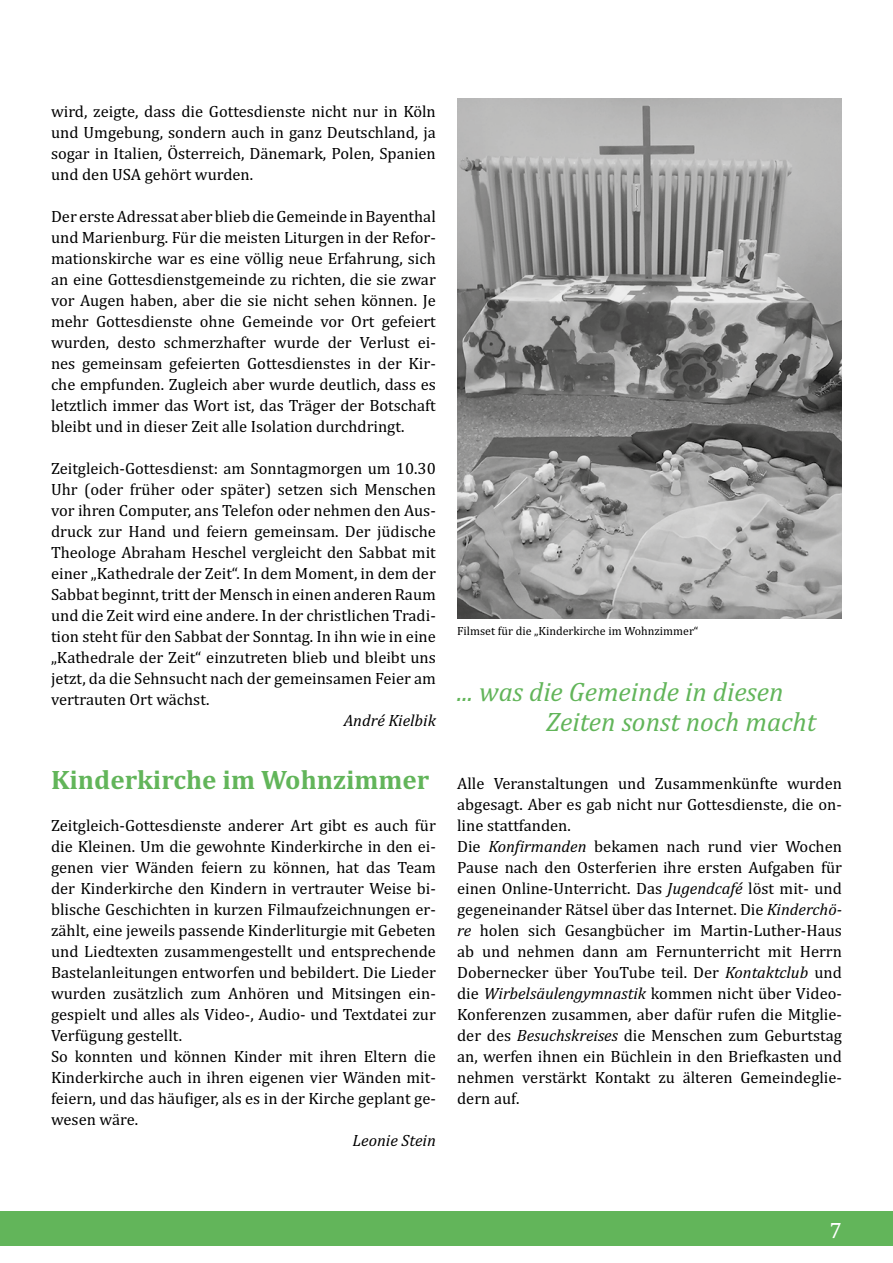
<style>
.page{position:relative;width:893px;height:1263px;background:#fff}
.page>*{position:absolute;margin:0;border:0;box-sizing:border-box;transform-origin:0 0}
.t1{font:italic 27px/30px "Cambria";color:#62b55a}
.t2{font:700 27px "Cambria";color:#62b55a}
.t3{font:22.5px "Cambria";color:#fff}
.t4{font:16.5px/21px "Cambria";color:#000;text-align:justify}
.t5{font:italic 16.5px "Cambria";color:#000}
.t6{font:12px "Cambria";color:#000}
.s1{font-style:italic}
</style>
<div class="page">
<div style="left:0;top:1212px;width:893px;height:34px;background:#62b55a"></div>
<img style="left:457px;top:98px;width:385px;height:520px">
<p class="t4" style="left:51px;top:101px;width:386px">wird, zeigte, dass die Gottesdienste nicht nur in Köln und Umgebung, sondern auch in ganz Deutschland, ja sogar in Italien, Österreich, Dänemark, Polen, Spanien und den USA gehört wurden.</p>
<p class="t4" style="left:51px;top:206px;width:386px">Der erste Adressat aber blieb die Gemeinde in Bayenthal und Marienburg. Für die meisten Liturgen in der Refor&shy;mationskirche war es eine völlig neue Erfahrung, sich an eine Gottesdienstgemeinde zu richten, die sie zwar vor Augen haben, aber die sie nicht sehen können. Je mehr Gottesdienste ohne Gemeinde vor Ort gefeiert wurden, desto schmerzhafter wurde der Verlust ei&shy;nes gemeinsam gefeierten Gottesdienstes in der Kir&shy;che empfunden. Zugleich aber wurde deutlich, dass es letztlich immer das Wort ist, das Träger der Botschaft bleibt und in dieser Zeit alle Isolation durchdringt.</p>
<p class="t4" style="left:51px;top:458px;width:386px">Zeitgleich-Gottesdienst: am Sonntagmorgen um 10.30<br>Uhr (oder früher oder später) setzen sich Menschen vor ihren Computer, ans Telefon oder nehmen den Aus&shy;druck zur Hand und feiern gemeinsam. Der jüdische Theologe Abraham Heschel vergleicht den Sabbat mit einer „Kathedrale der Zeit“. In dem Moment, in dem der Sabbat beginnt, tritt der Mensch in einen anderen Raum und die Zeit wird eine andere. In der christlichen Tradi&shy;tion steht für den Sabbat der Sonntag. In ihn wie in eine „Kathedrale der Zeit“ einzutreten blieb und bleibt uns jetzt, da die Sehnsucht nach der gemeinsamen Feier am vertrauten Ort wächst.</p>
<p class="t5" style="left:344px;top:709px;width:94px">André Kielbik</p>
<h1 class="t2" style="left:51px;top:761px;width:380px">Kinderkirche im Wohnzimmer</h1>
<p class="t4" style="left:51px;top:815px;width:386px;text-align:left">Zeitgleich-Gottesdienste anderer Art gibt es auch für die Kleinen. Um die gewohnte Kinderkirche in den ei&shy;genen vier Wänden feiern zu können, hat das Team der Kinderkirche den Kindern in vertrauter Weise bi&shy;blische Geschichten in kurzen Filmaufzeichnungen er&shy;zählt, eine jeweils passende Kinderliturgie mit Gebeten und Liedtexten zusammengestellt und entsprechende Bastelanleitungen entworfen und bebildert. Die Lieder wurden zusätzlich zum Anhören und Mitsingen ein&shy;gespielt und alles als Video-, Audio- und Textdatei zur Verfügung gestellt.<br>So konnten und können Kinder mit ihren Eltern die Kinderkirche auch in ihren eigenen vier Wänden mit&shy;feiern, und das häufiger, als es in der Kirche geplant ge&shy;wesen wäre.</p>
<p class="t5" style="left:353px;top:1129px;width:85px">Leonie Stein</p>
<p class="t6" style="left:457px;top:624px;width:243px">Filmset für die „Kinderkirche im Wohnzimmer“</p>
<h1 class="t1" style="left:546px;top:675px;width:271px;text-indent:-89px">... was die Gemeinde in diesen<br>Zeiten sonst noch macht</h1>
<p class="t4" style="left:457px;top:773px;width:386px;text-align:left">Alle Veranstaltungen und Zusammenkünfte wurden abgesagt. Aber es gab nicht nur Gottesdienste, die on&shy;line stattfanden.<br>Die <span class="s1">Konfirmanden</span> bekamen nach rund vier Wochen Pause nach den Osterferien ihre ersten Aufgaben für einen Online-Unterricht. Das <span class="s1">Jugendcafé</span> löst mit- und gegeneinander Rätsel über das Internet. Die <span class="s1">Kinderchö&shy;re</span> holen sich Gesangbücher im Martin-Luther-Haus ab und nehmen dann am Fernunterricht mit Herrn Dobernecker über YouTube teil. Der <span class="s1">Kontaktclub</span> und die <span class="s1">Wirbelsäulengymnastik</span> kommen nicht über Video-Konferenzen zusammen, aber dafür rufen die Mitglie&shy;der des <span class="s1">Besuchskreises</span> die Menschen zum Geburtstag an, werfen ihnen ein Büchlein in den Briefkasten und nehmen verstärkt Kontakt zu älteren Gemeindeglie&shy;dern auf.</p>
<h2 class="t3" style="left:829px;top:1217px;width:14px">7</h2>
</div>
